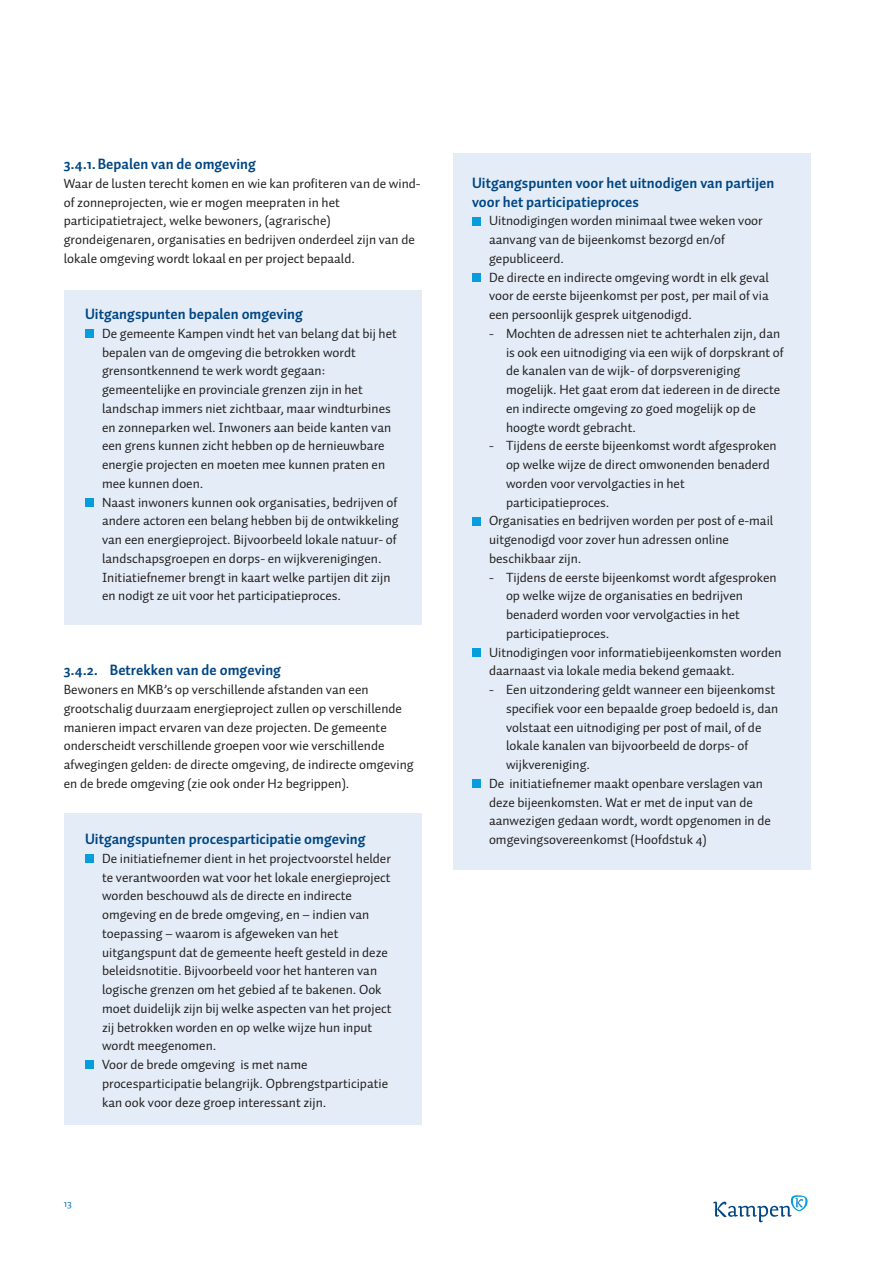
<style>
.page{position:relative;width:893px;height:1263px;background:#fff}
.page>*{position:absolute;margin:0;border:0;box-sizing:border-box;transform-origin:0 0}
.t1{font:700 15px/18.8px "Auto Pro";color:#004684}
.t2{font:13.5px/18.8px "Auto Pro";color:#231f20}
.t3{font:10.5px "Auto Pro";color:#0575bd}
</style>
<div class="page">
<div style="left:64px;top:290px;width:357px;height:334px;background:#e4edf7"></div>
<div style="left:453px;top:153px;width:357px;height:716px;background:#e4edf7"></div>
<div style="left:64px;top:814px;width:357px;height:311px;background:#e4edf7"></div>
<div style="left:472px;top:779px;width:8px;height:9px;background:#069ddc"></div>
<div style="left:472px;top:648px;width:8px;height:9px;background:#069ddc"></div>
<div style="left:472px;top:517px;width:8px;height:8px;background:#069ddc"></div>
<div style="left:472px;top:273px;width:8px;height:9px;background:#069ddc"></div>
<div style="left:472px;top:217px;width:8px;height:8px;background:#069ddc"></div>
<div style="left:85px;top:1061px;width:9px;height:8px;background:#069ddc"></div>
<div style="left:85px;top:854px;width:9px;height:9px;background:#069ddc"></div>
<div style="left:85px;top:498px;width:9px;height:9px;background:#069ddc"></div>
<div style="left:85px;top:329px;width:9px;height:9px;background:#069ddc"></div>
<svg style="left:713px;top:1195px;width:95px;height:27px"></svg>
<p class="t1" style="left:64px;top:156px;width:194px">3.4.1. Bepalen van de omgeving</p>
<p class="t2" style="left:64px;top:175px;width:358px">Waar de lusten terecht komen en wie kan profteren van de wind&shy;of zonneprojecten, wie er mogen meepraten in het participatietraject, welke bewoners, (agrarische) grondeigenaren, organisaties en bedrijven onderdeel zijn van de lokale omgeving wordt lokaal en per project bepaald.</p>
<p class="t1" style="left:85px;top:306px;width:219px">Uitgangspunten bepalen omgeving</p>
<p class="t2" style="left:102px;top:325px;width:296px">De gemeente Kampen vindt het van belang dat bij het bepalen van de omgeving die betrokken wordt grensontkennend te werk wordt gegaan: gemeentelijke en provinciale grenzen zijn in het landschap immers niet zichtbaar, maar windturbines en zonneparken wel. Inwoners aan beide kanten van een grens kunnen zicht hebben op de hernieuwbare energie projecten en moeten mee kunnen praten en mee kunnen doen.</p>
<p class="t2" style="left:102px;top:494px;width:298px">Naast inwoners kunnen ook organisaties, bedrijven of andere actoren een belang hebben bij de ontwikkeling van een energieproject. Bijvoorbeeld lokale natuur- of landschapsgroepen en dorps- en wijkverenigingen.<br>Initiatiefnemer brengt in kaart welke partijen dit zijn en nodigt ze uit voor het participatieproces.</p>
<p class="t1" style="left:64px;top:662px;width:219px">3.4.2. Betrekken van de omgeving</p>
<p class="t2" style="left:64px;top:681px;width:351px">Bewoners en MKB’s op verschillende afstanden van een grootschalig duurzaam energieproject zullen op verschillende manieren impact ervaren van deze projecten. De gemeente onderscheidt verschillende groepen voor wie verschillende afwegingen gelden: de directe omgeving, de indirecte omgeving en de brede omgeving (zie ook onder H2 begrippen).</p>
<p class="t1" style="left:85px;top:831px;width:282px">Uitgangspunten procesparticipatie omgeving</p>
<p class="t2" style="left:102px;top:850px;width:291px">De initiatiefnemer dient in het projectvoorstel helder te verantwoorden wat voor het lokale energieproject worden beschouwd als de directe en indirecte omgeving en de brede omgeving, en – indien van toepassing – waarom is afgeweken van het uitgangspunt dat de gemeente heeft gesteld in deze beleidsnotitie. Bijvoorbeeld voor het hanteren van logische grenzen om het gebied af te bakenen. Ook moet duidelijk zijn bij welke aspecten van het project zij betrokken worden en op welke wijze hun input wordt meegenomen.</p>
<p class="t2" style="left:102px;top:1056px;width:288px">Voor de brede omgeving is met name procesparticipatie belangrijk. Opbrengstparticipatie kan ook voor deze groep interessant zijn.</p>
<p class="t3" style="left:64px;top:1200px;width:10px">13</p>
<p class="t1" style="left:472px;top:175px;width:304px">Uitgangspunten voor het uitnodigen van partijen voor het participatieproces</p>
<p class="t2" style="left:489px;top:213px;width:275px">Uitnodigingen worden minimaal twee weken voor aanvang van de bijeenkomst bezorgd en/of gepubliceerd.</p>
<p class="t2" style="left:489px;top:269px;width:281px;text-align:justify">De directe en indirecte omgeving wordt in elk geval voor de eerste bijeenkomst per post, per mail of via een persoonlijk gesprek uitgenodigd.</p>
<p class="t2" style="left:506px;top:325px;width:279px;text-indent:-17px">- Mochten de adressen niet te achterhalen zijn, dan is ook een uitnodiging via een wijk of dorpskrant of de kanalen van de wijk- of dorpsvereniging mogelijk. Het gaat erom dat iedereen in de directe en indirecte omgeving zo goed mogelijk op de hoogte wordt gebracht.</p>
<p class="t2" style="left:506px;top:438px;width:272px;text-indent:-17px">- Tijdens de eerste bijeenkomst wordt afgesproken op welke wijze de direct omwonenden benaderd worden voor vervolgacties in het participatieproces.</p>
<p class="t2" style="left:489px;top:513px;width:286px">Organisaties en bedrijven worden per post of e-mail uitgenodigd voor zover hun adressen online beschikbaar zijn.</p>
<p class="t2" style="left:506px;top:569px;width:272px;text-indent:-17px">- Tijdens de eerste bijeenkomst wordt afgesproken op welke wijze de organisaties en bedrijven benaderd worden voor vervolgacties in het participatieproces.</p>
<p class="t2" style="left:489px;top:644px;width:294px">Uitnodigingen voor informatiebijeenkomsten worden daarnaast via lokale media bekend gemaakt.</p>
<p class="t2" style="left:506px;top:681px;width:274px;text-indent:-17px">- Een uitzondering geldt wanneer een bijeenkomst specifek voor een bepaalde groep bedoeld is, dan volstaat een uitnodiging per post of mail, of de lokale kanalen van bijvoorbeeld de dorps- of wijkvereniging.</p>
<p class="t2" style="left:489px;top:775px;width:283px">De initiatiefnemer maakt openbare verslagen van deze bijeenkomsten. Wat er met de input van de aanwezigen gedaan wordt, wordt opgenomen in de omgevingsovereenkomst (Hoofdstuk 4)</p>
</div>
